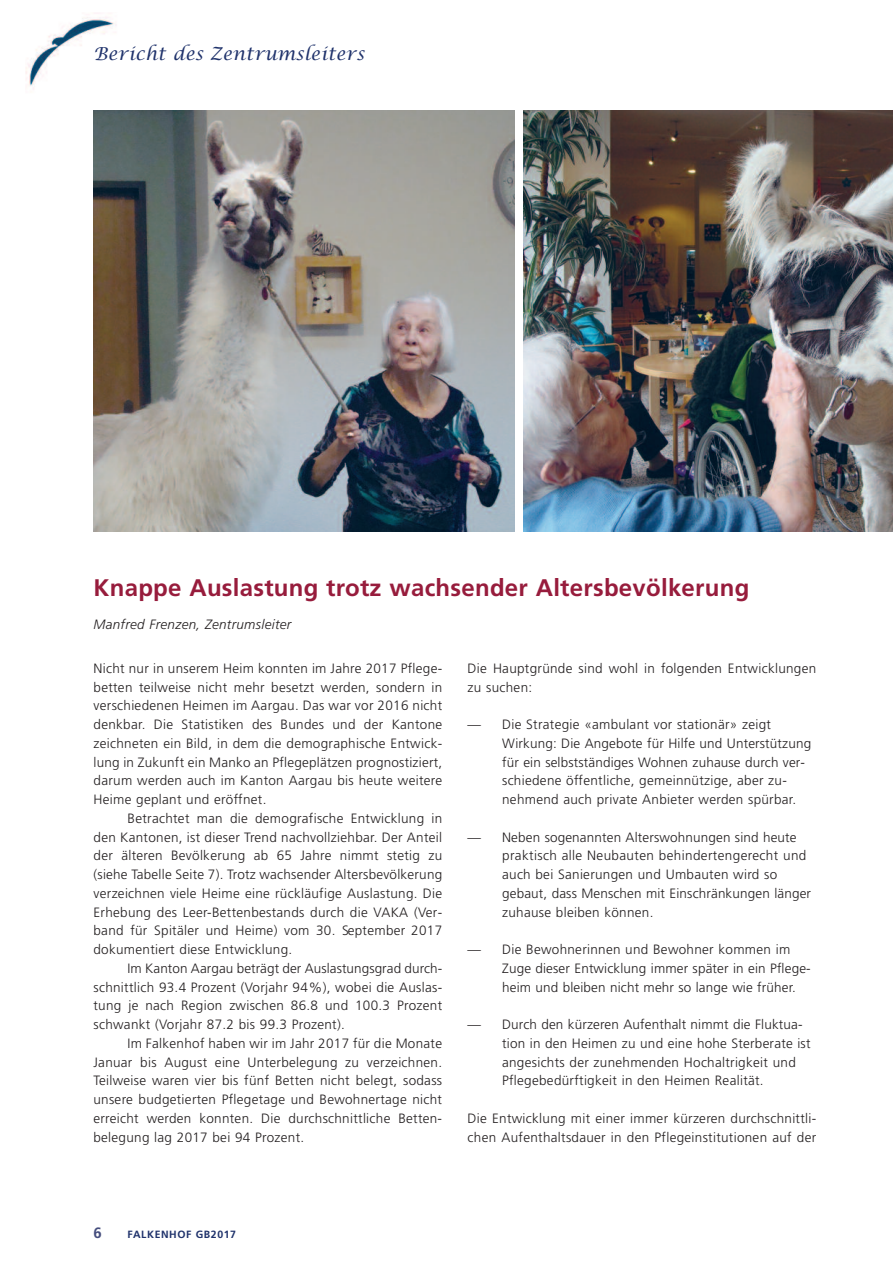
<style>
.page{position:relative;width:893px;height:1263px;background:#fff}
.page>*{position:absolute;margin:0;border:0;box-sizing:border-box;transform-origin:0 0}
.t1{font:700 24px "Frutiger";letter-spacing:.01em;color:#971c3c}
.t2{font:italic 18px "Lucida Calligraphy";letter-spacing:.015em;color:#1f326b}
.t3{font:700 15px "Frutiger";color:#454d7d}
.t4{font:300 13.5px/18.8px "Frutiger";letter-spacing:.02em;color:#231f20}
.t5{font:italic 300 13.5px "Frutiger";letter-spacing:.02em;color:#231f20}
.t6{font:700 10.5px "Frutiger";letter-spacing:.055em;color:#1f326b}
</style>
<div class="page">
<img style="left:26px;top:13px;width:91px;height:77px">
<img style="left:94px;top:111px;width:420px;height:420px">
<img style="left:523px;top:111px;width:370px;height:420px">
<h2 class="t2" style="left:94px;top:41px;width:272px">Bericht des Zentrumsleiters</h2>
<h1 class="t1" style="left:94px;top:578px;width:657px">Knappe Auslastung trotz wachsender Altersbevölkerung</h1>
<p class="t5" style="left:93px;top:619px;width:199px">Manfred Frenzen, Zentrumsleiter</p>
<p class="t4" style="left:94px;top:660px;width:350px;text-align:justify">Nicht nur in unserem Heim konnten im Jahre 2017 Pflege&shy;betten teilweise nicht mehr besetzt werden, sondern in verschiedenen Heimen im Aargau. Das war vor 2016 nicht denkbar. Die Statistiken des Bundes und der Kantone zeichneten ein Bild, in dem die demographische Entwick&shy;lung in Zukunft ein Manko an Pflegeplätzen prognostiziert, darum werden auch im Kanton Aargau bis heute weitere Heime geplant und eröffnet.</p>
<p class="t4" style="left:94px;top:810px;width:350px;text-align:justify;text-indent:34px">Betrachtet man die demografische Entwicklung in den Kantonen, ist dieser Trend nachvollziehbar. Der Anteil der älteren Bevölkerung ab 65 Jahre nimmt stetig zu (siehe Tabelle Seite 7). Trotz wachsender Altersbevölkerung verzeichnen viele Heime eine rückläufige Auslastung. Die Erhebung des Leer-Bettenbestands durch die VAKA (Ver&shy;band für Spitäler und Heime) vom 30. September 2017 dokumentiert diese Entwicklung.</p>
<p class="t4" style="left:93px;top:960px;width:350px;text-align:justify;text-indent:34px">Im Kanton Aargau beträgt der Auslastungsgrad durch&shy;schnittlich 93.4 Prozent (Vorjahr 94%), wobei die Auslas&shy;tung je nach Region zwischen 86.8 und 100.3 Prozent schwankt (Vorjahr 87.2 bis 99.3 Prozent).</p>
<p class="t4" style="left:93px;top:1035px;width:350px;text-align:justify;text-indent:34px">Im Falkenhof haben wir im Jahr 2017 für die Monate Januar bis August eine Unterbelegung zu verzeichnen.<br>Teilweise waren vier bis fünf Betten nicht belegt, sodass unsere budgetierten Pflegetage und Bewohnertage nicht erreicht werden konnten. Die durchschnittliche Betten&shy;belegung lag 2017 bei 94 Prozent.</p>
<p class="t4" style="left:468px;top:660px;width:350px">Die Hauptgründe sind wohl in folgenden Entwicklungen zu suchen:</p>
<p class="t4" style="left:502px;top:716px;width:311px;text-indent:-34px">— Die Strategie «ambulant vor stationär» zeigt Wirkung: Die Angebote für Hilfe und Unterstützung für ein selbstständiges Wohnen zuhause durch ver&shy;schiedene öffentliche, gemeinnützige, aber zu&shy;nehmend auch private Anbieter werden spürbar.</p>
<p class="t4" style="left:502px;top:828px;width:310px;text-indent:-34px">— Neben sogenannten Alterswohnungen sind heute praktisch alle Neubauten behindertengerecht und auch bei Sanierungen und Umbauten wird so gebaut, dass Menschen mit Einschränkungen länger zuhause bleiben können.</p>
<p class="t4" style="left:502px;top:941px;width:310px;text-indent:-34px">— Die Bewohnerinnen und Bewohner kommen im<br>Zuge dieser Entwicklung immer später in ein Pflege&shy;heim und bleiben nicht mehr so lange wie früher.</p>
<p class="t4" style="left:502px;top:1016px;width:310px;text-indent:-34px">— Durch den kürzeren Aufenthalt nimmt die Fluktua&shy;tion in den Heimen zu und eine hohe Sterberate ist angesichts der zunehmenden Hochaltrigkeit und Pflegebedürftigkeit in den Heimen Realität.</p>
<p class="t4" style="left:468px;top:1110px;width:350px">Die Entwicklung mit einer immer kürzeren durchschnittli&shy;chen Aufenthaltsdauer in den Pflegeinstitutionen auf der</p>
<p class="t3" style="left:94px;top:1226px;width:10px">6</p>
<p class="t6" style="left:128px;top:1230px;width:110px">FALKENHOF GB2017</p>
</div>
